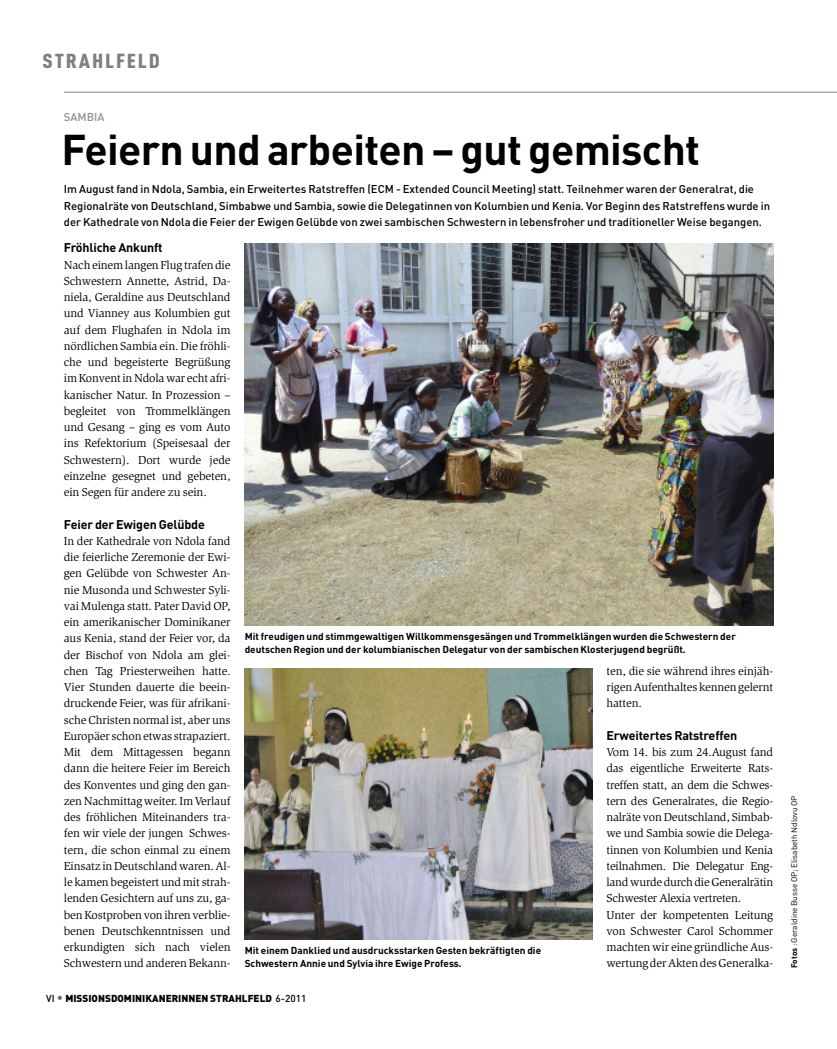
<style>
.page{position:relative;width:837px;height:1049px;background:#fff}
.page>*{position:absolute;margin:0;border:0;box-sizing:border-box;transform-origin:0 0}
.t1{font:700 42.5px "DIN Pro";letter-spacing:-.015em;color:#000}
.t2{font:900 20px "DIN Cond";letter-spacing:.085em;color:#808080;scale:1.1 1}
.t3{font:700 12.5px "DIN Pro";letter-spacing:-.01em;color:#000}
.t4{font:11.88px/16.2px "Slimbach Std";letter-spacing:-.015em;color:#000;text-align:justify}
.t5{font:500 11.25px/16.2px "DIN Pro";color:#000}
.t6{font:500 11.25px "DIN Pro";color:#909090}
.t7{font:700 10px/13.8px "DIN Pro";color:#000}
.t8{font:900 10px "DIN Pro";color:#000}
.t9{font:8.12px "DIN Pro";color:#000}
.s1{font-weight:500}
.s2{font-weight:500;font-size:12.5px;color:#666}
.s3{font-weight:700}
</style>
<div class="page">
<img style="left:244px;top:668px;width:348px;height:272px">
<img style="left:244px;top:244px;width:528px;height:382px">
<hr style="left:64px;top:92px;width:772px;height:1px;background:#808080">
<h2 class="t2" style="left:43px;top:49px;width:108px">STRAHLFELD</h2>
<p class="t6" style="left:64px;top:110px;width:42px">SAMBIA</p>
<h1 class="t1" style="left:61px;top:125px;width:640px">Feiern und arbeiten – gut gemischt</h1>
<p class="t5" style="left:64px;top:181px;width:707px">Im August fand in Ndola, Sambia, ein Erweitertes Ratstreffen (ECM - Extended Council Meeting) statt. Teilnehmer waren der Generalrat, die<br>Regionalräte von Deutschland, Simbabwe und Sambia, sowie die Delegatinnen von Kolumbien und Kenia. Vor Beginn des Ratstreffens wurde in der Kathedrale von Ndola die Feier der Ewigen Gelübde von zwei sambischen Schwestern in lebensfroher und traditioneller Weise begangen.</p>
<p class="t3" style="left:64px;top:240px;width:100px">Fröhliche Ankunft</p>
<p class="t4" style="left:64px;top:257px;width:168px">NacheinemlangenFlug trafendie Schwestern Annette, Astrid, Da&shy;niela, Geraldine aus Deutschland und Vianney aus Kolumbien gut auf dem Flughafen in Ndola im nördlichen Sambia ein. Die fröhli&shy;che und begeisterte Begrüßung imKonventinNdolawar echt afri&shy;kanischer Natur. In Prozession – begleitet von Trommelklängen und Gesang – ging es vom Auto ins Refektorium (Speisesaal der Schwestern). Dort wurde jede einzelne gesegnet und gebeten, ein Segen für andere zu sein.</p>
<p class="t3" style="left:64px;top:517px;width:143px">Feier der Ewigen Gelübde</p>
<p class="t4" style="left:64px;top:534px;width:168px">In der Kathedrale von Ndola fand die feierliche Zeremonie der Ewi&shy;gen Gelübde von Schwester An&shy;nie Musonda und Schwester Syli&shy;vai Mulenga statt. Pater David OP, ein amerikanischer Dominikaner aus Kenia, stand der Feier vor, da der Bischof von Ndola am glei&shy;chen Tag Priesterweihen hatte.<br>Vier Stunden dauerte die beein&shy;druckende Feier, was für afrikani&shy;sche Christen normal ist, aber uns Europäer schonetwas strapaziert.<br>Mit dem Mittagessen begann dann die heitere Feier im Bereich des Konventes und ging den gan&shy;zenNachmittagweiter.ImVerlauf des fröhlichen Miteinanders tra&shy;fen wir viele der jungen Schwes&shy;tern, die schon einmal zu einem Einsatz in Deutschlandwaren.Al&shy;le kamen begeistert und mit strah&shy;lenden Gesichtern auf uns zu, ga&shy;benKostprobenvonihrenverblie&shy;benen Deutschkenntnissen und erkundigten sich nach vielen Schwestern und anderen Bekann-</p>
<p class="t7" style="left:244px;top:629px;width:492px">Mit freudigen und stimmgewaltigen Willkommensgesängen und Trommelklängen wurden die Schwestern der deutschen Region und der kolumbianischen Delegatur von der sambischen Klosterjugend begrüßt.</p>
<p class="t7" style="left:244px;top:943px;width:298px">Mit einem Danklied und ausdrucksstarken Gesten bekräftigten die<br>Schwestern Annie und Sylvia ihre Ewige Profess.</p>
<p class="t4" style="left:606px;top:664px;width:168px">ten, die sie während ihres einjäh&shy;rigenAufenthaltes kennengelernt hatten.</p>
<p class="t3" style="left:606px;top:728px;width:132px">Erweitertes Ratstreffen</p>
<p class="t4" style="left:606px;top:745px;width:168px;text-align:left">Vom 14. bis zum 24.August fand das eigentliche Erweiterte Rats&shy;treffen statt, an dem die Schwes&shy;tern des Generalrates, die Regio&shy;nalräte von Deutschland, Simbab&shy;we und Sambia sowie die Delega&shy;tinnen von Kolumbien und Kenia teilnahmen. Die Delegatur Eng&shy;landwurdedurchdieGeneralrätin<br>Schwester Alexia vertreten.<br>Unter der kompetenten Leitung von Schwester Carol Schommer machten wir eine gründliche Aus&shy;wertungderAktendesGeneralka-</p>
<p class="t8" style="left:46px;top:992px;width:262px"><span class="s1">VI</span> <span class="s2">•</span> MISSIONSDOMINIKANERINNEN STRAHLFELD <span class="s1">6-2011</span></p>
<p class="t9" style="left:789px;top:968px;width:174px;rotate:-90deg"><span class="s3">Fotos</span> : Geraldine Busse OP; Elisabeth Ndlovu OP</p>
</div>
